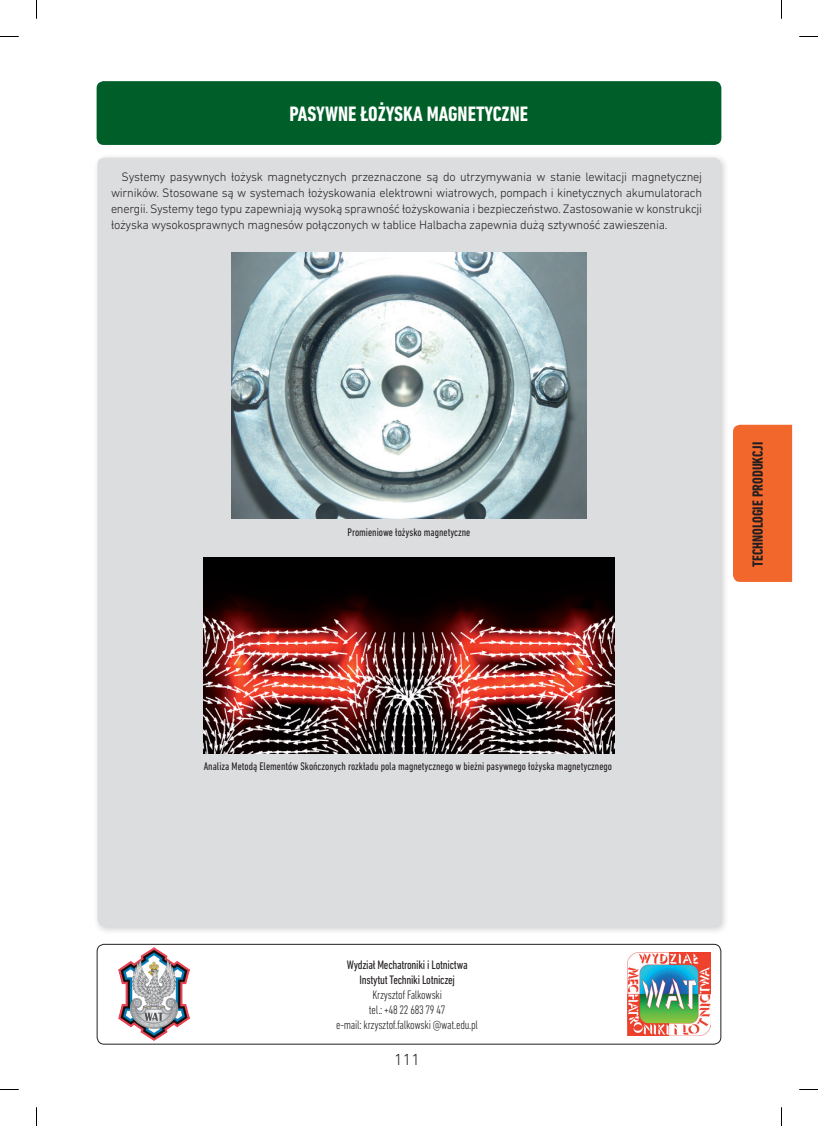
<style>
.page{position:relative;width:818px;height:1126px;background:#fff}
.page>*{position:absolute;margin:0;border:0;box-sizing:border-box;transform-origin:0 0}
._01_tytul_glowny{font:700 condensed 21.25px "DIN Next LT Pro";color:#fff}
.t1{font:300 16.25px "DIN Next LT Pro";color:#231f20}
.t2{font:700 condensed 15px "DIN Next LT Pro";color:#231f20}
.TXT{font:300 12.5px/16.2px "DIN Next LT Pro";letter-spacing:-.02em;color:#231f20;text-align:justify}
.stopka{font:300 condensed 12.5px/15px "DIN Next LT Pro";letter-spacing:-.02em;color:#231f20;text-align:center}
.stopka_tytul{font:condensed 12.5px "DIN Next LT Pro";letter-spacing:-.02em;color:#231f20}
.foto{font:condensed 11.25px "DIN Next LT Pro";color:#231f20}
</style>
<div class="page">
<div style="left:93px;top:153px;width:636px;height:782px;background:#231f20;opacity:.21"></div>
<div style="left:97px;top:158px;width:623px;height:768px;background:#dcdddf;border-radius:7px"></div>
<div style="left:97px;top:943px;width:623px;height:101px;border:1px solid #231f20;border-radius:7px"></div>
<img style="left:118px;top:947px;width:72px;height:93px">
<div style="left:733px;top:425px;width:58px;height:157px;background:#f2672b"></div>
<div style="left:96px;top:81px;width:625px;height:64px;background:#005f29;border-radius:7px"></div>
<img style="left:231px;top:253px;width:355px;height:265px">
<img style="left:204px;top:557px;width:410px;height:196px">
<img style="left:627px;top:952px;width:82px;height:82px">
<svg style="left:0;top:36px;width:19px;height:1px"></svg>
<svg style="left:799px;top:36px;width:18px;height:1px"></svg>
<svg style="left:0;top:1089px;width:19px;height:1px"></svg>
<svg style="left:799px;top:1089px;width:18px;height:1px"></svg>
<svg style="left:36px;top:0;width:1px;height:19px"></svg>
<svg style="left:36px;top:1107px;width:1px;height:18px"></svg>
<p class="_01_tytul_glowny" style="left:289px;top:102px;width:240px">PASYWNE ŁOŻYSKA MAGNETYCZNE</p>
<p class="TXT" style="left:111px;top:168px;width:592px;text-indent:11px">Systemy pasywnych łożysk magnetycznych przeznaczone są do utrzymywania w stanie lewitacji magnetycznej wirników. Stosowane są w systemach łożyskowania elektrowni wiatrowych, pompach i kinetycznych akumulatorach energii. Systemy tego typu zapewniają wysoką sprawność łożyskowania i bezpieczeństwo. Zastosowanie w konstrukcji łożyska wysokosprawnych magnesów połączonych w tablice Halbacha zapewnia dużą sztywność zawieszenia.</p>
<p class="foto" style="left:347px;top:525px;width:124px">Promieniowe łożysko magnetyczne</p>
<p class="foto" style="left:204px;top:760px;width:409px">Analiza Metodą Elementów Skończonych rozkładu pola magnetycznego w bieżni pasywnego łożyska magnetycznego</p>
<p class="stopka_tytul" style="left:346px;top:957px;width:122px">Wydział Mechatroniki i Lotnictwa</p>
<p class="stopka_tytul" style="left:359px;top:972px;width:97px">Instytut Techniki Lotniczej</p>
<p class="stopka" style="left:336px;top:987px;width:143px">Krzysztof Falkowski<br>tel.: +48 22 683 79 47<br>e-mail: krzysztof.falkowski @wat.edu.pl</p>
<h2 class="t1" style="left:394px;top:1050px;width:27px">111</h2>
<p class="t2" style="left:748px;top:567px;width:127px;rotate:-90deg">TECHNOLOGIE PRODUKCJI</p>
</div>
